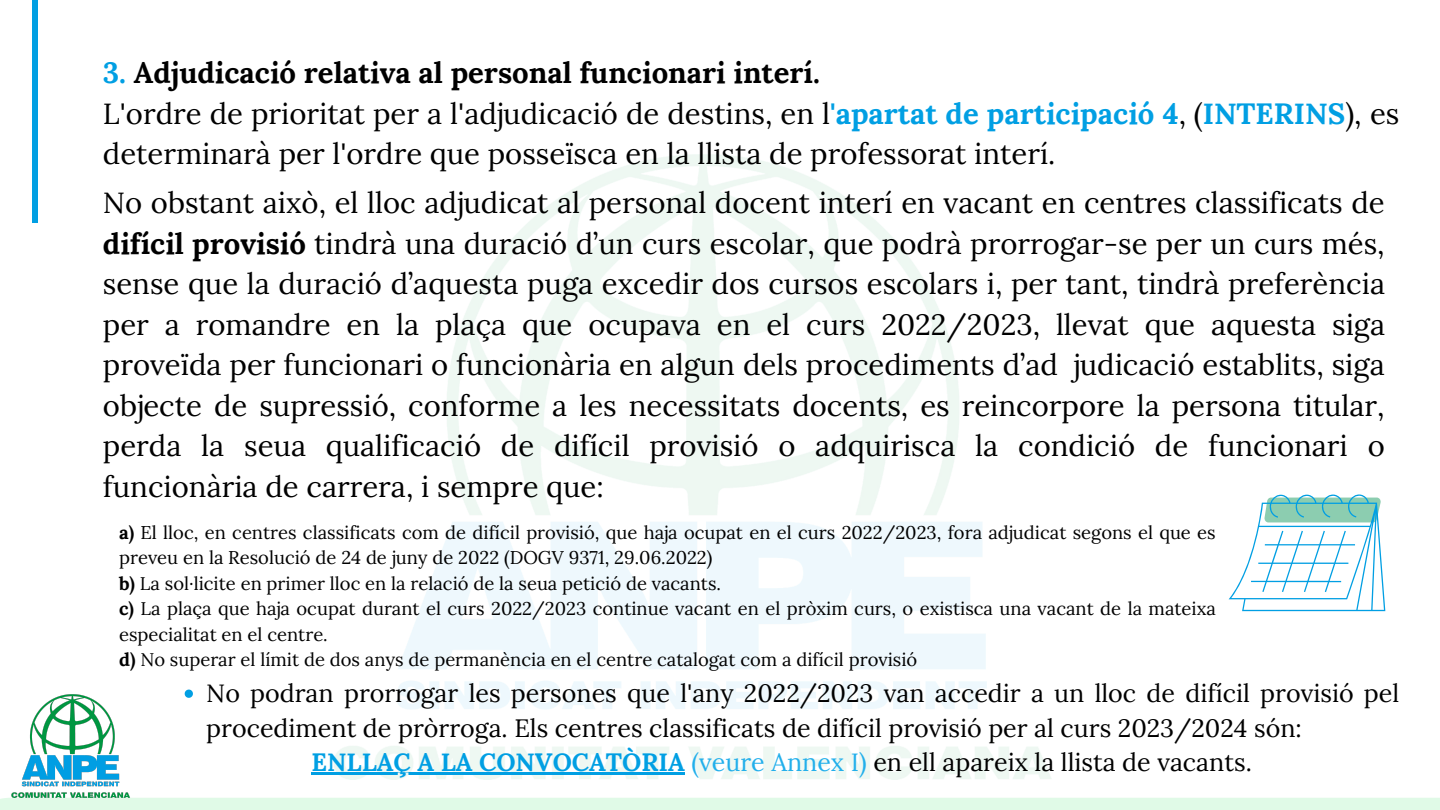
<style>
.page{position:relative;width:1440px;height:810px;background:#fff}
.page>*{position:absolute;margin:0;border:0;box-sizing:border-box;transform-origin:0 0}
.t1{font:700 29.3px "Lora";color:#000}
.t2{font:29.2px/40.5px "Lora";color:#000}
.t3{font:25px/34.5px "Lora";color:#000}
.t4{font:18.4px/25.5px "Lora";color:#000}
.s1{color:#019fe3}
.s2{font-weight:700;font-size:29.3px;color:#019fe3}
.s3{font-weight:700;font-size:29.3px}
.s4{font-weight:700}
.s5{font-weight:700;color:#019fe3}
.s6{color:#22afeb}
</style>
<div class="page">
<img style="left:311px;top:154px;width:741px;height:625px">
<div style="left:0;top:798px;width:1440px;height:12px;background:#e0fae7"></div>
<div style="left:32px;top:0;width:6px;height:223px;background:#019fe3"></div>
<svg style="left:1229px;top:494px;width:156px;height:117px"></svg>
<svg style="left:185px;top:690px;width:8px;height:8px"></svg>
<hr style="left:312px;top:773px;width:373px;height:2px;background:#019fe3">
<img style="left:11px;top:694px;width:120px;height:104px">
<p class="t1" style="left:103px;top:54px;width:718px"><span class="s1">3.</span> Adjudicació relativa al personal funcionari interí.</p>
<p class="t2" style="left:103px;top:93px;width:1298px">L'ordre de prioritat per a l'adjudicació de destins, en l<span class="s2">'apartat de participació 4</span>, (<span class="s2">INTERINS</span>), es determinarà per l'ordre que posseïsca en la llista de professorat interí.</p>
<p class="t2" style="left:103px;top:182px;width:1284px;text-align:justify">No obstant això, el lloc adjudicat al personal docent interí en vacant en centres classificats de <span class="s3">difícil provisió</span> tindrà una duració d’un curs escolar, que podrà prorrogar-se per un curs més, sense que la duració d’aquesta puga excedir dos cursos escolars i, per tant, tindrà preferència per a romandre en la plaça que ocupava en el curs 2022/2023, llevat que aquesta siga proveïda per funcionari o funcionària en algun dels procediments d’ad judicació establits, siga objecte de supressió, conforme a les necessitats docents, es reincorpore la persona titular, perda la seua qualificació de difícil provisió o adquirisca la condició de funcionari o funcionària de carrera, i sempre que:</p>
<p class="t4" style="left:119px;top:519px;width:1098px"><span class="s4">a)</span> El lloc, en centres classificats com de difícil provisió, que haja ocupat en el curs 2022/2023, fora adjudicat segons el que es preveu en la Resolució de 24 de juny de 2022 (DOGV 9371, 29.06.2022)</p>
<p class="t4" style="left:119px;top:570px;width:603px"><span class="s4">b)</span> La sol·licite en primer lloc en la relació de la seua petició de vacants.</p>
<p class="t4" style="left:119px;top:596px;width:1098px"><span class="s4">c)</span> La plaça que haja ocupat durant el curs 2022/2023 continue vacant en el pròxim curs, o existisca una vacant de la mateixa especialitat en el centre.</p>
<p class="t4" style="left:119px;top:647px;width:800px"><span class="s4">d)</span> No superar el límit de dos anys de permanència en el centre catalogat com a difícil provisió</p>
<p class="t3" style="left:206px;top:676px;width:1195px">No podran prorrogar les persones que l'any 2022/2023 van accedir a un lloc de difícil provisió pel procediment de pròrroga. Els centres classificats de difícil provisió per al curs 2023/2024 són:</p>
<p class="t3" style="left:312px;top:745px;width:942px"><span class="s5">ENLLAÇ A LA CONVOCATÒRIA</span> <span class="s6">(veure Annex I)</span> en ell apareix la llista de vacants.</p>
</div>
